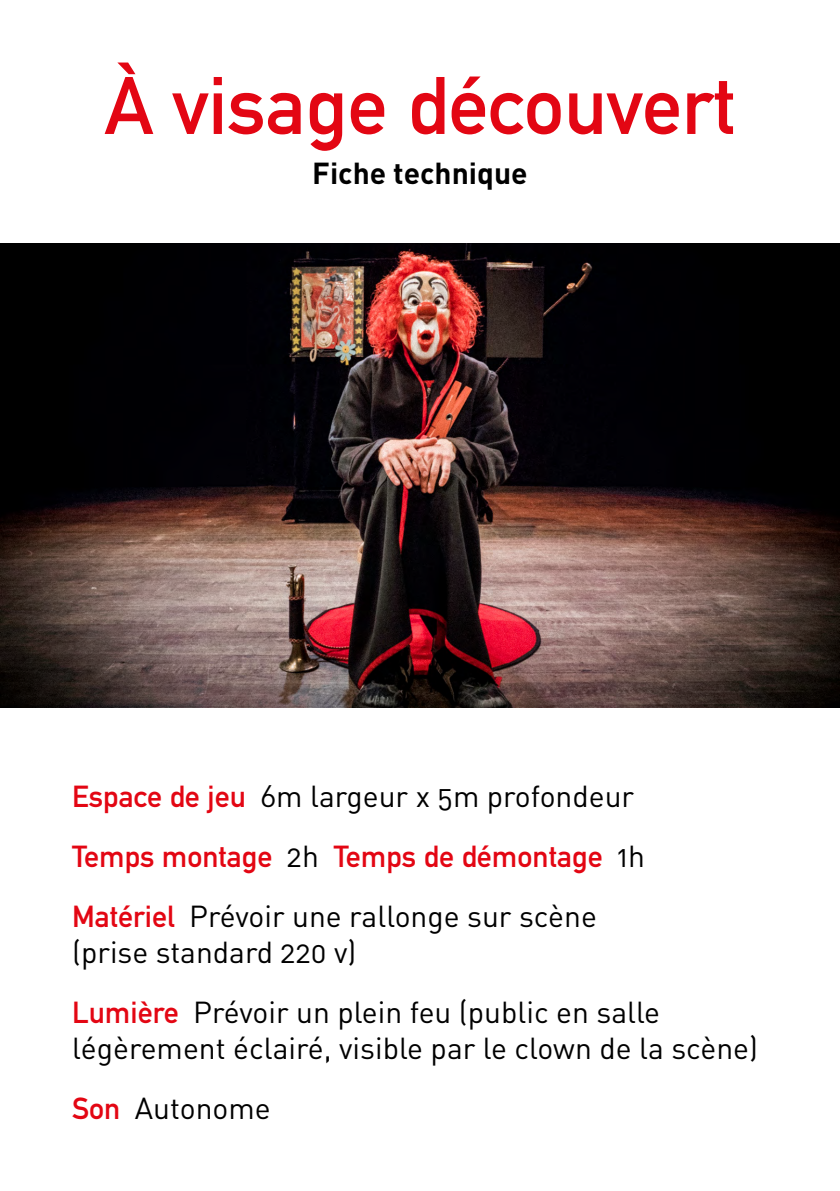
<style>
.page{position:relative;width:840px;height:1191px;background:#fff}
.page>*{position:absolute;margin:0;border:0;box-sizing:border-box;transform-origin:0 0}
.t1{font:700 80px "DIN Alternate";color:#e30613}
.t2{font:30px/36px "DIN Regular Alternate";color:#000}
.t3{font:700 30px "DIN Alternate";color:#e30613}
.t4{font:700 30px "DIN";color:#000}
.s1{font-family:"DIN Alternate";font-weight:700;color:#e30613}
.s2{font-family:"DIN Regular Alternate";font-weight:400;color:#000}
</style>
<div class="page">
<img style="left:1px;top:244px;width:837px;height:463px">
<h1 class="t1" style="left:104px;top:45px;width:632px">À visage découvert</h1>
<p class="t4" style="left:312px;top:153px;width:217px">Fiche technique</p>
<p class="t2" style="left:72px;top:777px;width:563px"><span class="s1">Espace de jeu</span> 6m largeur x 5m profondeur</p>
<p class="t3" style="left:72px;top:833px;width:574px">Temps montage <span class="s2">2h</span> Temps de démontage <span class="s2">1h</span></p>
<p class="t2" style="left:72px;top:897px;width:526px"><span class="s1">Matériel</span> Prévoir une rallonge sur scène (prise standard 220 v)</p>
<p class="t2" style="left:72px;top:993px;width:687px"><span class="s1">Lumière</span> Prévoir un plein feu (public en salle légèrement éclairé, visible par le clown de la scène)</p>
<p class="t2" style="left:72px;top:1089px;width:200px"><span class="s1">Son</span> Autonome</p>
</div>
